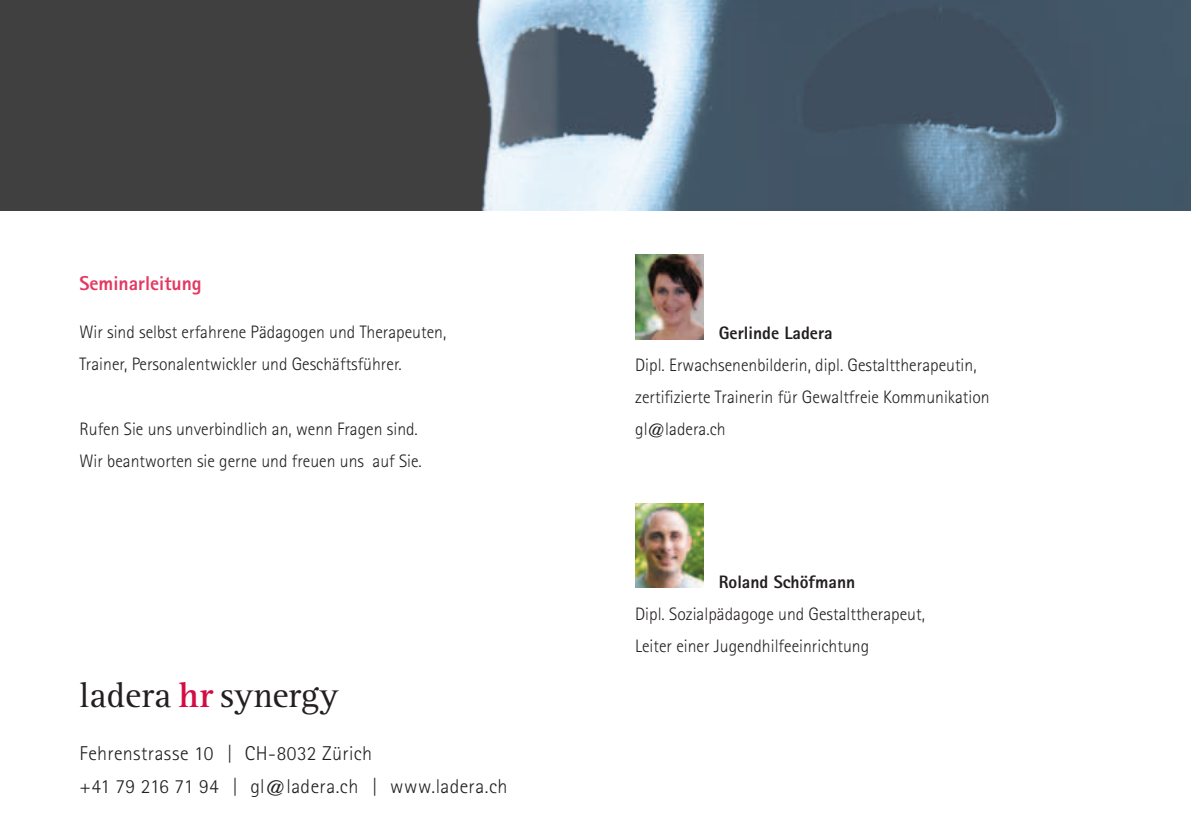
<style>
.page{position:relative;width:1191px;height:840px;background:#fff}
.page>*{position:absolute;margin:0;border:0;box-sizing:border-box;transform-origin:0 0}
.t1{font:36px "Rotis Serif";color:#231f20}
.t2{font:300 20px/32px "Rotis Sans Serif";letter-spacing:.02em;color:#231f20}
.t3{font:800 20px "Rotis Sans Serif";color:#e43861}
.t4{font:300 18px/32px "Rotis Sans Serif";color:#231f20}
.t5{font:800 18px "Rotis Sans Serif";color:#231f20}
.s1{font-weight:700;color:#d20d44}
</style>
<div class="page">
<img style="left:0;top:0;width:1191px;height:210px">
<img style="left:635px;top:254px;width:68px;height:85px">
<img style="left:635px;top:503px;width:68px;height:84px">
<p class="t3" style="left:79px;top:271px;width:124px">Seminarleitung</p>
<p class="t4" style="left:79px;top:316px;width:368px">Wir sind selbst erfahrene Pädagogen und Therapeuten,<br>Trainer, Personalentwickler und Geschäftsführer.</p>
<p class="t4" style="left:79px;top:412px;width:344px">Rufen Sie uns unverbindlich an, wenn Fragen sind.<br>Wir beantworten sie gerne und freuen uns auf Sie.</p>
<h1 class="t1" style="left:79px;top:674px;width:261px">ladera <span class="s1">hr</span> synergy</h1>
<p class="t2" style="left:79px;top:737px;width:430px">Fehrenstrasse 10 | CH-8032 Zürich<br>+41 79 216 71 94 | gl@ladera.ch | www.ladera.ch</p>
<p class="t5" style="left:719px;top:321px;width:115px">Gerlinde Ladera</p>
<p class="t4" style="left:635px;top:349px;width:356px">Dipl. Erwachsenenbilderin, dipl. Gestalttherapeutin, zertifizierte Trainerin für Gewaltfreie Kommunikation gl@ladera.ch</p>
<p class="t5" style="left:719px;top:570px;width:138px">Roland Schöfmann</p>
<p class="t4" style="left:635px;top:598px;width:291px">Dipl. Sozialpädagoge und Gestalttherapeut,<br>Leiter einer Jugendhilfeeinrichtung</p>
</div>
